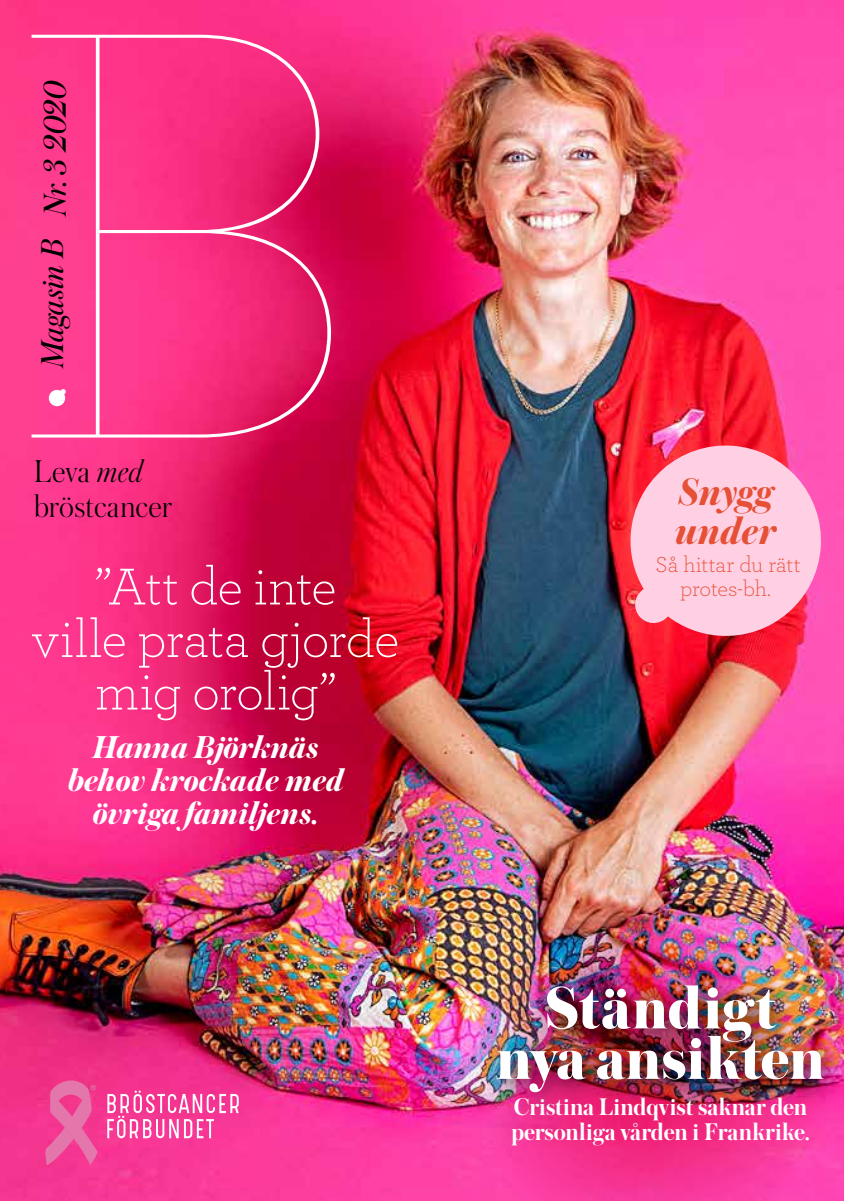
<style>
.page{position:relative;width:844px;height:1201px;background:#fff}
.page>*{position:absolute;margin:0;border:0;box-sizing:border-box;transform-origin:0 0}
.t1{font:800 62.65px/50.4px "Austin";letter-spacing:.005em;color:#fff;text-align:center}
.t2{font:300 54.25px/52.5px "Archer";letter-spacing:-.015em;color:#fff;text-align:center}
.t3{font:italic 700 40.25px/38.5px "Austin";color:#e65036}
.t4{font:italic 700 33.25px/33.2px "Austin";color:#fff;text-align:center}
.t5{font:300 33.25px/34.1px "Austin";letter-spacing:.005em;color:#000}
.t6{font:italic 33.25px "Austin";color:#000}
.t7{font:600 25.38px/25.4px "Austin";letter-spacing:.005em;color:#fff}
.t8{font:300 22.75px/23.6px "Archer";letter-spacing:-.01em;color:#e65036;text-align:center}
.s1{font-style:italic}
</style>
<div class="page">
<img style="left:0;top:0;width:843px;height:1200px">
<img style="left:472px;top:884px;width:363px;height:316px">
<svg style="left:32px;top:35px;width:299px;height:402px;background:#f53583"></svg>
<svg style="left:49px;top:389px;width:17px;height:17px"></svg>
<svg style="left:107px;top:1090px;width:132px;height:48px"></svg>
<svg style="left:46px;top:1080px;width:52px;height:85px;background:#ea569c"></svg>
<div style="left:481px;top:967px;width:362px;height:149px;background:#000;opacity:.75"></div>
<svg style="left:629px;top:442px;width:195px;height:197px;background:#fda8c3"></svg>
<h3 class="t6" style="left:32px;top:216px;width:138px;rotate:-90deg">Nr. 3 2020</h3>
<h3 class="t6" style="left:30px;top:368px;width:133px;rotate:-90deg">Magasin B</h3>
<h3 class="t5" style="left:34px;top:453px;width:139px">Leva <span class="s1">med </span>bröstcancer</h3>
<h2 class="t2" style="left:32px;top:558px;width:369px">”Att de inte<br>ville prata gjorde mig orolig”</h2>
<h3 class="t4" style="left:68px;top:728px;width:276px">Hanna Björknäs behov krockade med övriga familjens.</h3>
<h3 class="t3" style="left:675px;top:471px;width:102px">Snygg under</h3>
<p class="t8" style="left:655px;top:551px;width:146px">Så hittar du rätt protes-bh.</p>
<h1 class="t1" style="left:496px;top:981px;width:330px">Ständigt nya ansikten</h1>
<p class="t7" style="left:511px;top:1092px;width:300px">Cristina Lindqvist saknar den personliga vården i Frankrike.</p>
</div>
